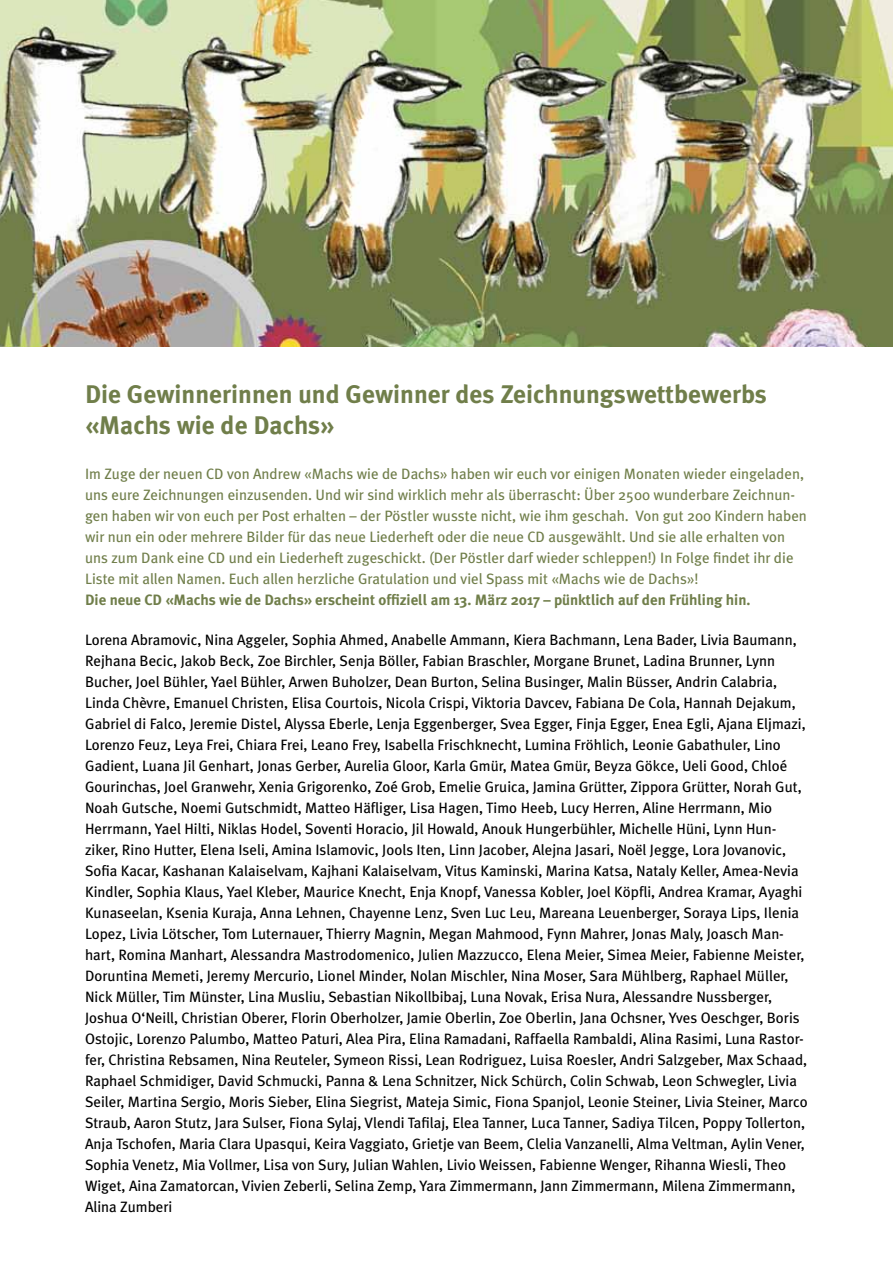
<style>
.page{position:relative;width:893px;height:1263px;background:#fff}
.page>*{position:absolute;margin:0;border:0;box-sizing:border-box;transform-origin:0 0}
.t1{font:700 25.5px/30.6px "Meta Plus";color:#707e4a}
.t2{font:15px/21px "Meta Plus";color:#000}
.t3{font:15px/21px "Meta Plus";color:#707e4a}
.t4{font:700 15px "Meta Plus";color:#707e4a}
</style>
<div class="page">
<img style="left:0;top:0;width:893px;height:347px">
<h1 class="t1" style="left:85px;top:379px;width:683px">Die Gewinnerinnen und Gewinner des Zeichnungswettbewerbs «Machs wie de Dachs»</h1>
<p class="t3" style="left:85px;top:463px;width:723px">Im Zuge der neuen CD von Andrew «Machs wie de Dachs» haben wir euch vor einigen Monaten wieder eingeladen, uns eure Zeichnungen einzusenden. Und wir sind wirklich mehr als überrascht: Über 2500 wunderbare Zeichnun&shy;gen haben wir von euch per Post erhalten – der Pöstler wusste nicht, wie ihm geschah. Von gut 200 Kindern haben wir nun ein oder mehrere Bilder für das neue Liederheft oder die neue CD ausgewählt. Und sie alle erhalten von uns zum Dank eine CD und ein Liederheft zugeschickt. (Der Pöstler darf wieder schleppen!) In Folge findet ihr die Liste mit allen Namen. Euch allen herzliche Gratulation und viel Spass mit «Machs wie de Dachs»!</p>
<p class="t4" style="left:85px;top:591px;width:667px">Die neue CD «Machs wie de Dachs» erscheint offiziell am 13. März 2017 – pünktlich auf den Frühling hin.</p>
<p class="t2" style="left:85px;top:629px;width:724px">Lorena Abramovic, Nina Aggeler, Sophia Ahmed, Anabelle Ammann, Kiera Bachmann, Lena Bader, Livia Baumann, Rejhana Becic, Jakob Beck, Zoe Birchler, Senja Böller, Fabian Braschler, Morgane Brunet, Ladina Brunner, Lynn Bucher, Joel Bühler, Yael Bühler, Arwen Buholzer, Dean Burton, Selina Businger, Malin Büsser, Andrin Calabria, Linda Chèvre, Emanuel Christen, Elisa Courtois, Nicola Crispi, Viktoria Davcev, Fabiana De Cola, Hannah Dejakum, Gabriel di Falco, Jeremie Distel, Alyssa Eberle, Lenja Eggenberger, Svea Egger, Finja Egger, Enea Egli, Ajana Eljmazi, Lorenzo Feuz, Leya Frei, Chiara Frei, Leano Frey, Isabella Frischknecht, Lumina Fröhlich, Leonie Gabathuler, Lino Gadient, Luana Jil Genhart, Jonas Gerber, Aurelia Gloor, Karla Gmür, Matea Gmür, Beyza Gökce, Ueli Good, Chloé Gourinchas, Joel Granwehr, Xenia Grigorenko, Zoé Grob, Emelie Gruica, Jamina Grütter, Zippora Grütter, Norah Gut, Noah Gutsche, Noemi Gutschmidt, Matteo Häfliger, Lisa Hagen, Timo Heeb, Lucy Herren, Aline Herrmann, Mio Herrmann, Yael Hilti, Niklas Hodel, Soventi Horacio, Jil Howald, Anouk Hungerbühler, Michelle Hüni, Lynn Hun&shy;ziker, Rino Hutter, Elena Iseli, Amina Islamovic, Jools Iten, Linn Jacober, Alejna Jasari, Noël Jegge, Lora Jovanovic, Sofia Kacar, Kashanan Kalaiselvam, Kajhani Kalaiselvam, Vitus Kaminski, Marina Katsa, Nataly Keller, Amea-Nevia Kindler, Sophia Klaus, Yael Kleber, Maurice Knecht, Enja Knopf, Vanessa Kobler, Joel Köpfli, Andrea Kramar, Ayaghi Kunaseelan, Ksenia Kuraja, Anna Lehnen, Chayenne Lenz, Sven Luc Leu, Mareana Leuenberger, Soraya Lips, Ilenia Lopez, Livia Lötscher, Tom Luternauer, Thierry Magnin, Megan Mahmood, Fynn Mahrer, Jonas Maly, Joasch Man&shy;hart, Romina Manhart, Alessandra Mastrodomenico, Julien Mazzucco, Elena Meier, Simea Meier, Fabienne Meister, Doruntina Memeti, Jeremy Mercurio, Lionel Minder, Nolan Mischler, Nina Moser, Sara Mühlberg, Raphael Müller, Nick Müller, Tim Münster, Lina Musliu, Sebastian Nikollbibaj, Luna Novak, Erisa Nura, Alessandre Nussberger, Joshua O‘Neill, Christian Oberer, Florin Oberholzer, Jamie Oberlin, Zoe Oberlin, Jana Ochsner, Yves Oeschger, Boris Ostojic, Lorenzo Palumbo, Matteo Paturi, Alea Pira, Elina Ramadani, Raffaella Rambaldi, Alina Rasimi, Luna Rastor&shy;fer, Christina Rebsamen, Nina Reuteler, Symeon Rissi, Lean Rodriguez, Luisa Roesler, Andri Salzgeber, Max Schaad, Raphael Schmidiger, David Schmucki, Panna &amp; Lena Schnitzer, Nick Schürch, Colin Schwab, Leon Schwegler, Livia Seiler, Martina Sergio, Moris Sieber, Elina Siegrist, Mateja Simic, Fiona Spanjol, Leonie Steiner, Livia Steiner, Marco Straub, Aaron Stutz, Jara Sulser, Fiona Sylaj, Vlendi Tafilaj, Elea Tanner, Luca Tanner, Sadiya Tilcen, Poppy Tollerton, Anja Tschofen, Maria Clara Upasqui, Keira Vaggiato, Grietje van Beem, Clelia Vanzanelli, Alma Veltman, Aylin Vener, Sophia Venetz, Mia Vollmer, Lisa von Sury, Julian Wahlen, Livio Weissen, Fabienne Wenger, Rihanna Wiesli, Theo Wiget, Aina Zamatorcan, Vivien Zeberli, Selina Zemp, Yara Zimmermann, Jann Zimmermann, Milena Zimmermann, Alina Zumberi</p>
</div>
